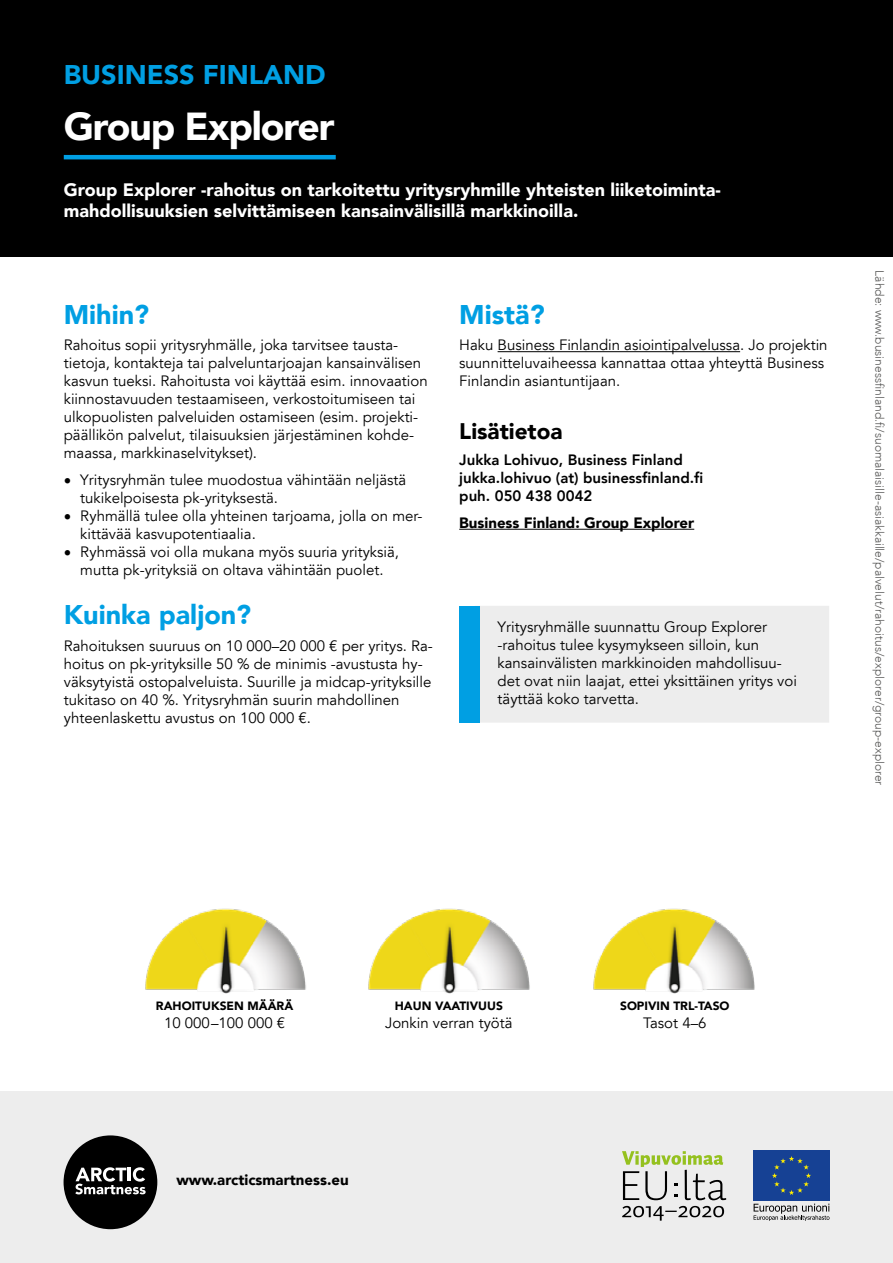
<style>
.page{position:relative;width:893px;height:1263px;background:#fff}
.page>*{position:absolute;margin:0;border:0;box-sizing:border-box;transform-origin:0 0}
.t1{font:900 39px "Avenir LT";letter-spacing:-.03em;color:#fff}
.t2{font:900 27px "Avenir LT";color:#009fe3}
.t3{font:900 22.5px "Avenir LT";color:#000}
.t4{font:900 18px/21.6px "Avenir LT";color:#fff}
.t5{font:15px/18px "Avenir LT Book 2";color:#000}
.t6{font:900 15px "Avenir LT";color:#000}
.t7{font:15px "Avenir LT Heavy 2";color:#000}
.t8{font:800 15px "Avenir LT";color:#000}
.t9{font:12px "Avenir LT Light 2";color:#575756}
.t10{font:900 12px "Avenir LT";color:#000}
</style>
<div class="page">
<div style="left:0;top:1091px;width:893px;height:172px;background:#ededed"></div>
<svg style="left:622px;top:1206px;width:102px;height:15px"></svg>
<svg style="left:622px;top:1151px;width:104px;height:49px"></svg>
<div style="left:753px;top:1150px;width:77px;height:51px;background:#164194"></div>
<svg style="left:772px;top:1156px;width:39px;height:39px"></svg>
<svg style="left:754px;top:1204px;width:75px;height:17px"></svg>
<div style="left:0;top:0;width:893px;height:256px;background:#000"></div>
<div style="left:64px;top:1135px;width:93px;height:94px;background:#000;border-radius:50%"></div>
<svg style="left:75px;top:1167px;width:71px;height:27px"></svg>
<hr style="left:64px;top:155px;width:272px;height:4px;background:#009fe3">
<div style="left:476px;top:607px;width:352px;height:115px;background:#ededed"></div>
<div style="left:475px;top:606px;width:354px;height:117px;border:2px solid #ededed"></div>
<div style="left:459px;top:606px;width:21px;height:117px;background:#009fe3"></div>
<hr style="left:498px;top:351px;width:242px;height:1px;background:#000">
<hr style="left:459px;top:529px;width:235px;height:1px;background:#000">
<img style="left:593px;top:908px;width:162px;height:86px">
<img style="left:368px;top:908px;width:162px;height:86px">
<img style="left:145px;top:908px;width:161px;height:86px">
<h2 class="t2" style="left:64px;top:58px;width:264px">BUSINESS FINLAND</h2>
<h1 class="t1" style="left:64px;top:103px;width:272px">Group Explorer</h1>
<p class="t4" style="left:64px;top:178px;width:658px">Group Explorer -rahoitus on tarkoitettu yritysryhmille yhteisten liiketoiminta&shy;mahdollisuuksien selvittämiseen kansainvälisillä markkinoilla.</p>
<h2 class="t2" style="left:64px;top:298px;width:87px">Mihin?</h2>
<p class="t5" style="left:64px;top:336px;width:365px">Rahoitus sopii yritysryhmälle, joka tarvitsee tausta&shy;tietoja, kontakteja tai palveluntarjoajan kansainvälisen kasvun tueksi. Rahoitusta voi käyttää esim. innovaation kiinnostavuuden testaamiseen, verkostoitumiseen tai ulkopuolisten palveluiden ostamiseen (esim. projekti&shy;päällikön palvelut, tilaisuuksien järjestäminen kohde&shy;maassa, markkinaselvitykset).</p>
<p class="t5" style="left:80px;top:471px;width:328px;text-indent:-16px">• Yritysryhmän tulee muodostua vähintään neljästä tukikelpoisesta pk-yrityksestä.</p>
<p class="t5" style="left:80px;top:507px;width:344px;text-indent:-16px">• Ryhmällä tulee olla yhteinen tarjoama, jolla on mer&shy;kittävää kasvupotentiaalia.</p>
<p class="t5" style="left:64px;top:543px;width:337px;text-align:center">• Ryhmässä voi olla mukana myös suuria yrityksiä, mutta pk-yrityksiä on oltava vähintään puolet.</p>
<h2 class="t2" style="left:64px;top:598px;width:189px">Kuinka paljon?</h2>
<p class="t5" style="left:64px;top:637px;width:371px">Rahoituksen suuruus on 10 000–20 000 € per yritys. Ra&shy;hoitus on pk-yrityksille 50 % de minimis -avustusta hy&shy;väksytyistä ostopalveluista. Suurille ja midcap-yrityksille tukitaso on 40 %. Yritysryhmän suurin mahdollinen yhteenlaskettu avustus on 100 000 €.</p>
<h2 class="t2" style="left:459px;top:298px;width:87px">Mistä?</h2>
<p class="t5" style="left:459px;top:336px;width:370px">Haku Business Finlandin asiointipalvelussa. Jo projektin suunnitteluvaiheessa kannattaa ottaa yhteyttä Business<br>Finlandin asiantuntijaan.</p>
<h3 class="t3" style="left:459px;top:417px;width:105px">Lisätietoa</h3>
<p class="t7" style="left:459px;top:451px;width:225px">Jukka Lohivuo, Business Finland</p>
<p class="t8" style="left:459px;top:469px;width:245px">jukka.lohivuo (at) businessfinland.fi</p>
<p class="t7" style="left:459px;top:487px;width:135px">puh. 050 438 0042</p>
<p class="t6" style="left:459px;top:513px;width:237px">Business Finland: Group Explorer</p>
<p class="t5" style="left:498px;top:618px;width:301px">Yritysryhmälle suunnattu Group Explorer -rahoitus tulee kysymykseen silloin, kun kansainvälisten markkinoiden mahdollisuu&shy;det ovat niin laajat, ettei yksittäinen yritys voi täyttää koko tarvetta.</p>
<p class="t9" style="left:886px;top:270px;width:516px;rotate:90deg">Lähde: www.businessfinland.fi/suomalaisille-asiakkaille/palvelut/rahoitus/explorer/group-explorer</p>
<p class="t10" style="left:156px;top:999px;width:139px">RAHOITUKSEN MÄÄRÄ</p>
<p class="t5" style="left:164px;top:1014px;width:123px">10 000–100 000 €</p>
<p class="t10" style="left:395px;top:999px;width:110px">HAUN VAATIVUUS</p>
<p class="t5" style="left:385px;top:1014px;width:129px">Jonkin verran työtä</p>
<p class="t6" style="left:176px;top:1170px;width:174px">www.arcticsmartness.eu</p>
<p class="t10" style="left:620px;top:999px;width:111px">SOPIVIN TRL-TASO</p>
<p class="t5" style="left:643px;top:1014px;width:65px">Tasot 4–6</p>
</div>
